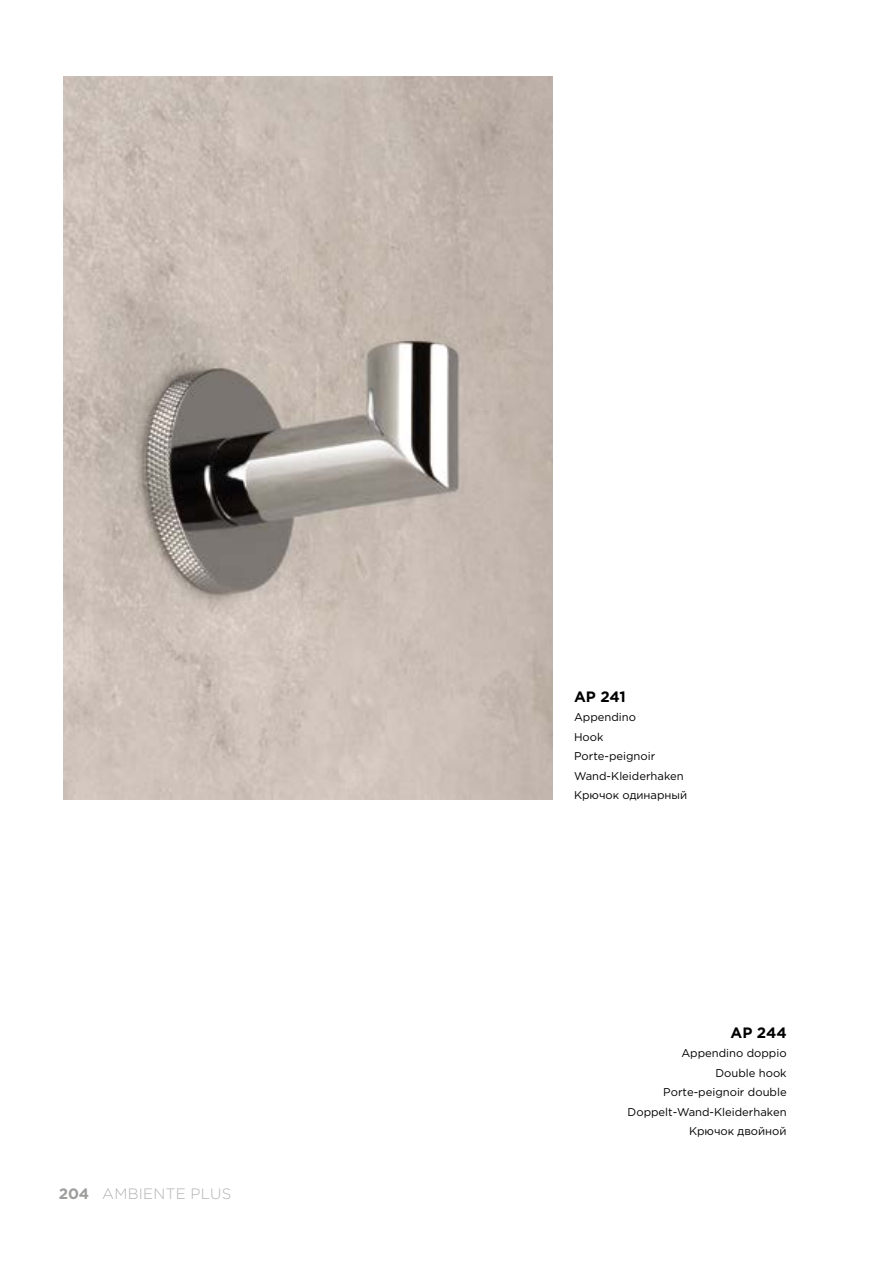
<style>
.page{position:relative;width:893px;height:1263px;background:#fff}
.page>*{position:absolute;margin:0;border:0;box-sizing:border-box;transform-origin:0 0}
.t1{font:300 15px "Gotham Pro";letter-spacing:.02em;color:#b3b2b2}
.t2{font:700 15px "Gotham Pro";letter-spacing:-.005em;color:#000}
.t3{font:11.25px/19.5px "Gotham Pro";color:#000;text-align:right}
.s1{font-weight:700;color:#9d9d9c}
</style>
<div class="page">
<img style="left:64px;top:77px;width:489px;height:722px">
<h1 class="t1" style="left:59px;top:1186px;width:174px"><span class="s1">204</span> AMBIENTE PLUS</h1>
<h1 class="t2" style="left:574px;top:688px;width:53px">AP 241</h1>
<p class="t3" style="left:574px;top:708px;width:115px;text-align:left">Appendino<br>Hook<br>Porte-peignoir<br>Wand-Kleiderhaken<br>Крючок одинарный</p>
<h1 class="t2" style="left:730px;top:1024px;width:58px">AP 244</h1>
<p class="t3" style="left:628px;top:1044px;width:161px">Appendino doppio<br>Double hook<br>Porte-peignoir double<br>Doppelt-Wand-Kleiderhaken<br>Крючок двойной</p>
</div>
